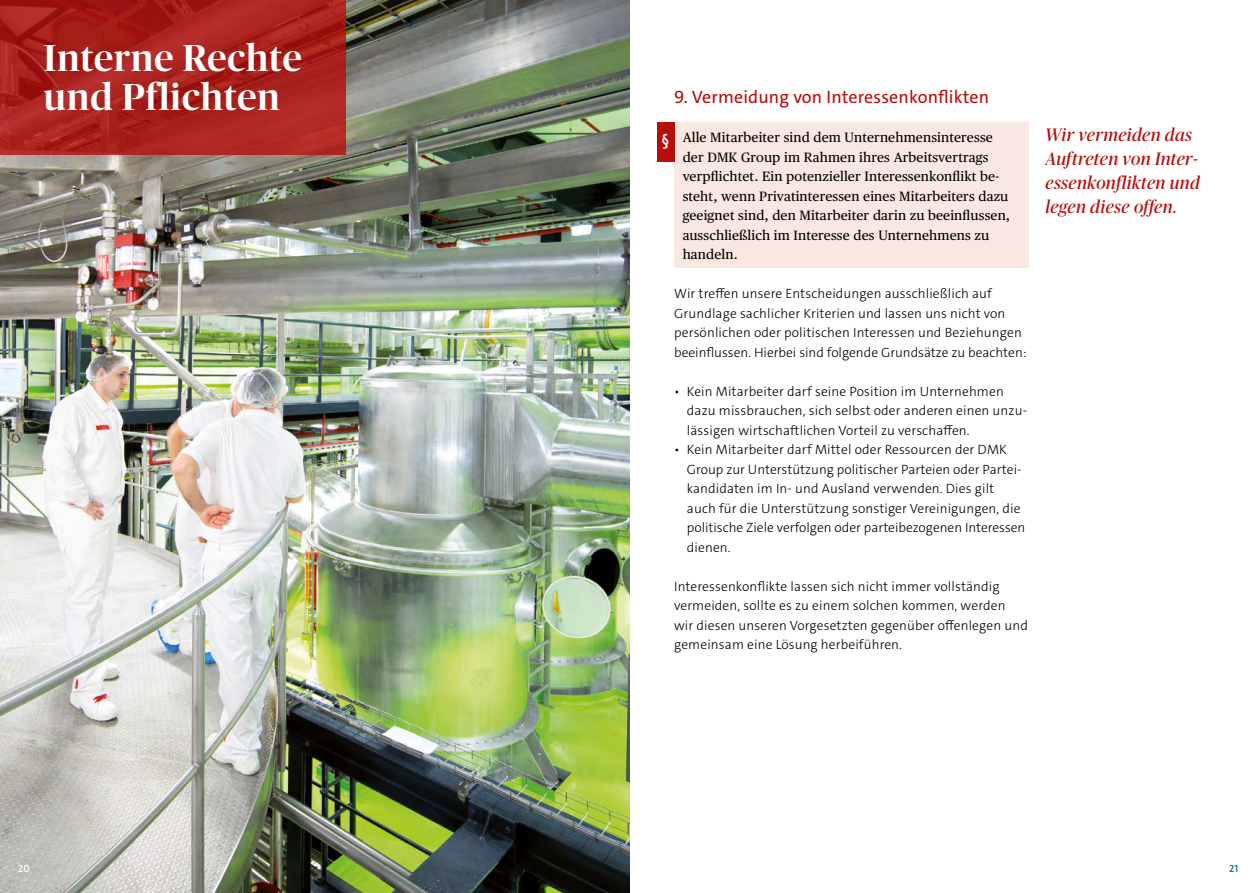
<style>
.page{position:relative;width:1259px;height:893px;background:#fff}
.page>*{position:absolute;margin:0;border:0;box-sizing:border-box;transform-origin:0 0}
.t1{font:500 37.5px/39px "Publico Banner";letter-spacing:.03em;color:#fff}
.t2{font:italic 18px/24px "Publico Banner";letter-spacing:.02em;color:#b70e0c}
.t3{font:18px "The Sans C4 s";letter-spacing:.01em;color:#b70e0c}
.t4{font:600 16.5px "The Sans C4 s";color:#fff}
.t5{font:300 13.5px/19.5px "The Sans C4 s";letter-spacing:.01em;color:#000}
.t6{font:13.5px/19.5px "Publico Text";letter-spacing:.01em;color:#000}
.t7{font:600 10.5px "The Sans C4 s";color:#0073b3}
.t8{font:600 10.5px "The Sans C4 s";color:#fff}
</style>
<div class="page">
<img style="left:0;top:0;width:629px;height:893px">
<svg style="left:0;top:0;width:346px;height:155px;background:#a9211d"></svg>
<div style="left:674px;top:123px;width:354px;height:145px;background:#f9e8e1"></div>
<div style="left:657px;top:123px;width:17px;height:39px;background:#b70e0c"></div>
<h1 class="t1" style="left:44px;top:36px;width:259px">Interne Rechte und Pflichten</h1>
<p class="t8" style="left:18px;top:861px;width:13px">20</p>
<h2 class="t3" style="left:674px;top:86px;width:317px">9. Vermeidung von Interessenkonflikten</h2>
<p class="t4" style="left:661px;top:130px;width:10px">§</p>
<p class="t6" style="left:682px;top:127px;width:329px">Alle Mitarbeiter sind dem Unternehmensinteresse der DMK Group im Rahmen ihres Arbeitsvertrags verpflichtet. Ein potenzieller Interessenkonflikt be&shy;steht, wenn Privatinteressen eines Mitarbeiters dazu geeignet sind, den Mitarbeiter darin zu beeinflussen, ausschließlich im Interesse des Unternehmens zu handeln.</p>
<p class="t5" style="left:674px;top:284px;width:354px">Wir treffen unsere Entscheidungen ausschließlich auf Grundlage sachlicher Kriterien und lassen uns nicht von persönlichen oder politischen Interessen und Beziehungen beeinflussen. Hierbei sind folgende Grundsätze zu beachten:</p>
<p class="t5" style="left:687px;top:381px;width:342px;text-indent:-13px">• Kein Mitarbeiter darf seine Position im Unternehmen dazu missbrauchen, sich selbst oder anderen einen unzu&shy;lässigen wirtschaftlichen Vorteil zu verschaffen.</p>
<p class="t5" style="left:687px;top:440px;width:340px;text-indent:-13px">• Kein Mitarbeiter darf Mittel oder Ressourcen der DMK Group zur Unterstützung politischer Parteien oder Partei&shy;kandidaten im In- und Ausland verwenden. Dies gilt auch für die Unterstützung sonstiger Vereinigungen, die politische Ziele verfolgen oder parteibezogenen Interessen dienen.</p>
<p class="t5" style="left:674px;top:576px;width:355px">Interessenkonflikte lassen sich nicht immer vollständig vermeiden, sollte es zu einem solchen kommen, werden wir diesen unseren Vorgesetzten gegenüber offenlegen und gemeinsam eine Lösung herbeiführen.</p>
<h2 class="t2" style="left:1045px;top:122px;width:156px">Wir vermeiden das<br>Auftreten von Inter&shy;essenkonflikten und legen diese offen.</h2>
<p class="t7" style="left:1229px;top:861px;width:11px">21</p>
</div>
